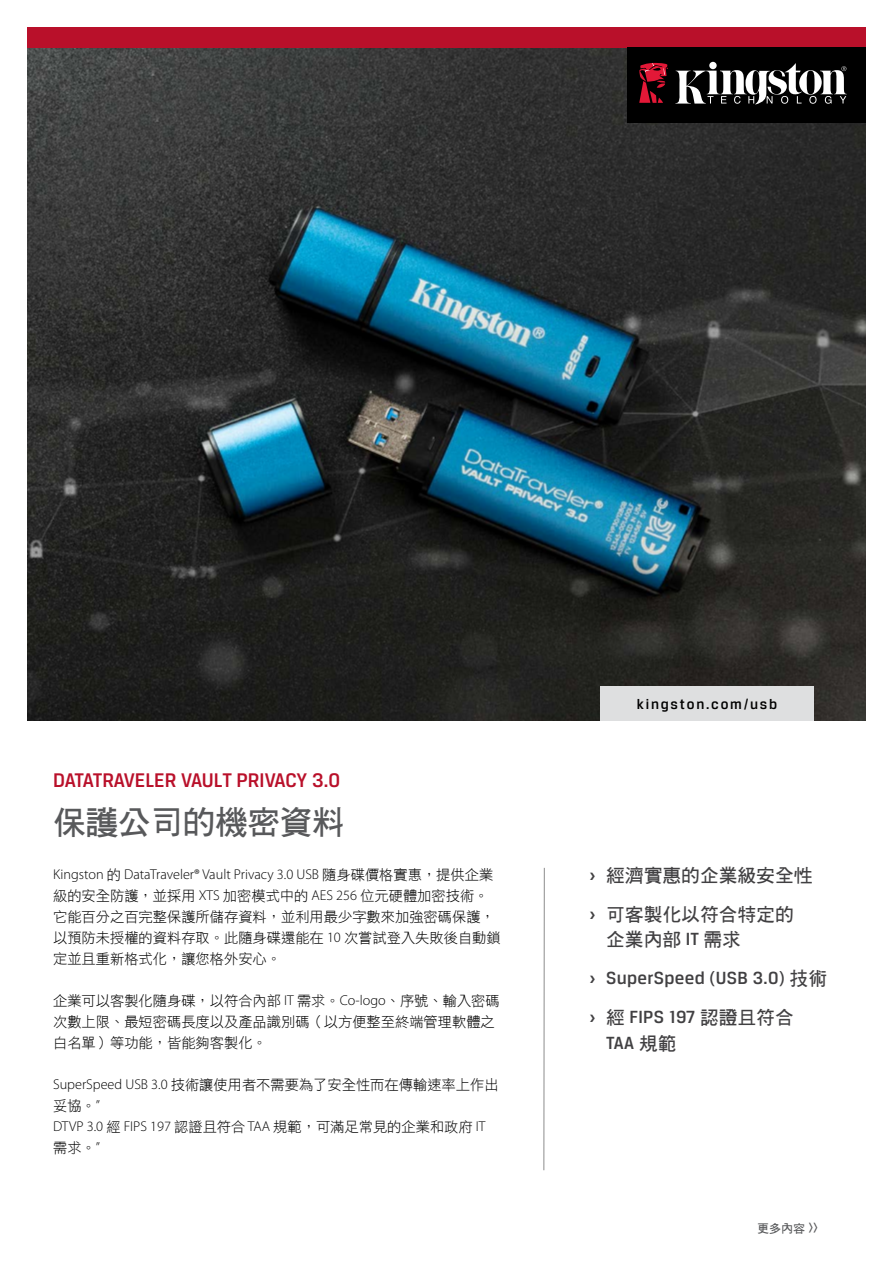
<style>
.page{position:relative;width:893px;height:1263px;background:#fff}
.page>*{position:absolute;margin:0;border:0;box-sizing:border-box;transform-origin:0 0}
.t1{font:33px "DF Hei W7 WIN BF";letter-spacing:-.02em;color:#58595b}
.t2{font:500 21px "Breuer Text";letter-spacing:-.01em;color:#b9102a}
.t3{font:500 18.75px/39px "Breuer Text";letter-spacing:.015em;color:#414042}
.t4{font:18.75px/39px "DF Hei W7 WIN BF";color:#414042}
.t5{font:500 15px "Breuer Text";letter-spacing:.12em;color:#000}
.t6{font:14.25px/21px "DF Hei W3 WIN BF";color:#000}
.t7{font:300 14.25px "Myriad Pro";color:#000}
.t8{font:12px "DF Hei W7 WIN BF";color:#58595b}
.s1{font-family:"DF Hei W3 WIN BF";font-weight:400}
.s2{font-family:"Myriad Pro";font-weight:300}
.s3{font-family:"Breuer Text";font-weight:700}
.s4{font-family:"Breuer Text";font-weight:500}
.s5{font-weight:700}
.s6{font-family:"DF Hei W7 WIN BF";font-weight:400}
.s7{font-family:"Breuer Text";font-weight:500;font-size:13.5px}
</style>
<div class="page">
<img style="left:27px;top:47px;width:839px;height:674px">
<div style="left:600px;top:686px;width:214px;height:35px;background:#dedfe0"></div>
<div style="left:27px;top:27px;width:839px;height:20px;background:#b9102a"></div>
<div style="left:628px;top:47px;width:238px;height:76px;background:#000"></div>
<svg style="left:675px;top:63px;width:172px;height:42px"></svg>
<svg style="left:639px;top:62px;width:29px;height:41px"></svg>
<svg style="left:543px;top:867px;width:2px;height:304px"></svg>
<h2 class="t2" style="left:53px;top:768px;width:289px">DATATRAVELER VAULT PRIVACY 3.0</h2>
<h1 class="t1" style="left:53px;top:805px;width:293px">保護公司的機密資料</h1>
<p class="t7" style="left:53px;top:865px;width:442px">Kingston <span class="s1">的</span> DataTraveler® Vault Privacy 3.0 USB <span class="s1">隨身碟價格實惠，提供企業</span></p>
<p class="t6" style="left:53px;top:885px;width:449px">級的安全防護，並採用 <span class="s2">XTS</span> 加密模式中的 <span class="s2">AES 256</span> 位元硬體加密技術。它能百分之百完整保護所儲存資料，並利用最少字數來加強密碼保護，以預防未授權的資料存取。此隨身碟還能在 <span class="s2">10</span> 次嘗試登入失敗後自動鎖定並且重新格式化，讓您格外安心。</p>
<p class="t6" style="left:53px;top:990px;width:448px">企業可以客製化隨身碟，以符合內部 <span class="s2">IT</span> 需求。<span class="s2">Co-logo</span>、序號、輸入密碼次數上限、最短密碼長度以及產品識別碼（以方便整至終端管理軟體之白名單）等功能，皆能夠客製化。</p>
<p class="t6" style="left:53px;top:1074px;width:447px"><span class="s2">SuperSpeed USB 3.0</span> 技術讓使用者不需要為了安全性而在傳輸速率上作出妥協。<span class="s2">”<br>DTVP 3.0</span> 經 <span class="s2">FIPS 197</span> 認證且符合 <span class="s2">TAA</span> 規範，可滿足常見的企業和政府 <span class="s2">IT</span>需求。<span class="s2">”</span></p>
<p class="t5" style="left:637px;top:696px;width:142px">kingston.com/usb</p>
<h3 class="t4" style="left:589px;top:855px;width:224px"><span class="s3">›</span> 經濟實惠的企業級安全性<span class="s3">›</span> 可客製化以符合特定的</h3>
<h3 class="t4" style="left:606px;top:920px;width:136px">企業內部 <span class="s4">IT</span> 需求</h3>
<h3 class="t3" style="left:589px;top:958px;width:239px"><span class="s5">›</span> SuperSpeed (USB 3.0) <span class="s6">技術</span><span class="s5">›</span> <span class="s6">經</span> FIPS 197 <span class="s6">認證且符合</span></h3>
<h3 class="t3" style="left:606px;top:1022px;width:72px">TAA <span class="s6">規範</span></h3>
<p class="t8" style="left:757px;top:1222px;width:62px">更多內容 <span class="s7">&gt;&gt;</span></p>
</div>
